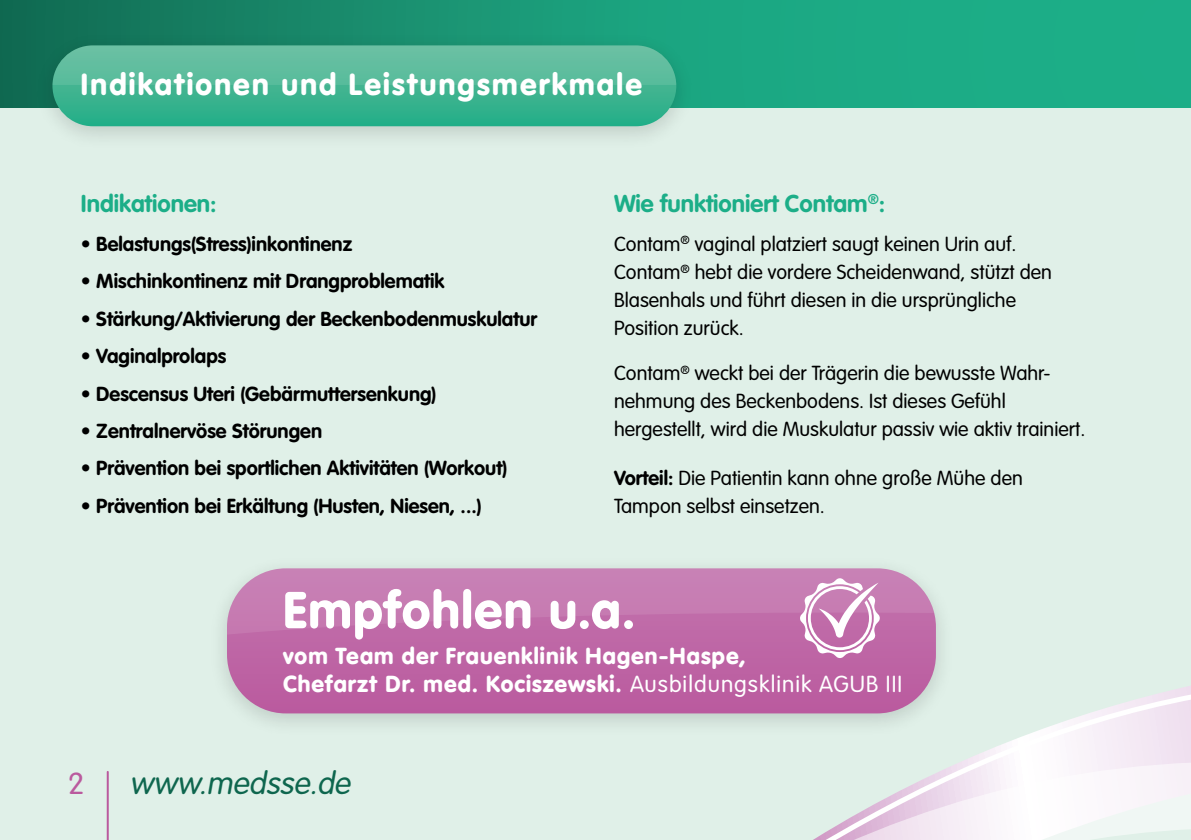
<style>
.page{position:relative;width:1191px;height:840px;background:#fff}
.page>*{position:absolute;margin:0;border:0;box-sizing:border-box;transform-origin:0 0}
.t1{font:900 51px "VAG Rounded";letter-spacing:.025em;color:#fff}
.t2{font:italic 300 31px "VAG Rounded";color:#0e664e}
.t3{font:900 30px "VAG Rounded";letter-spacing:.075em;color:#fff}
.t4{font:300 30px "VAG Rounded";color:#ba5a9e}
.t5{font:700 24px "VAG Rounded";color:#1cae88}
.t6{font:900 22.8px/27.4px "VAG Rounded";letter-spacing:.045em;color:#fff}
.t7{font:300 20px/28px "VAG Rounded";color:#000}
.t8{font:700 20px "VAG Rounded";color:#000}
.s1{font-weight:700}
.s2{font-weight:300}
</style>
<div class="page">
<div style="left:0;top:72px;width:1191px;height:767px;background:#e0f0e8"></div>
<div style="left:0;top:0;width:1191px;height:108px;background:linear-gradient(to right,#14745a,#1ebc92)"></div>
<hr style="left:107px;top:771px;width:2px;height:68px;background:#ba5a9e">
<svg style="left:815px;top:686px;width:376px;height:153px"></svg>
<div style="left:34px;top:32px;width:660px;height:119px;background:#000;opacity:.15"></div>
<svg style="left:52px;top:45px;width:624px;height:81px;background:#33b18c"></svg>
<div style="left:52px;top:45px;width:624px;height:40px;background:#62be9f"></div>
<div style="left:208px;top:554px;width:746px;height:183px;background:#000;opacity:.15"></div>
<svg style="left:227px;top:707px;width:709px;height:6px;background:#bd69a5"></svg>
<svg style="left:227px;top:568px;width:709px;height:139px;background:#c170aa"></svg>
<svg style="left:799px;top:577px;width:81px;height:81px;background:#d39ac4"></svg>
<h3 class="t3" style="left:81px;top:66px;width:562px">Indikationen und Leistungsmerkmale</h3>
<p class="t5" style="left:81px;top:189px;width:137px">Indikationen:</p>
<p class="t8" style="left:81px;top:232px;width:273px">• Belastungs(Stress)inkontinenz</p>
<p class="t8" style="left:81px;top:269px;width:365px">• Mischinkontinenz mit Drangproblematik</p>
<p class="t8" style="left:81px;top:307px;width:458px">• Stärkung/Aktivierung der Beckenbodenmuskulatur</p>
<p class="t8" style="left:81px;top:344px;width:147px">• Vaginalprolaps</p>
<p class="t8" style="left:81px;top:381px;width:357px">• Descensus Uteri (Gebärmuttersenkung)</p>
<p class="t8" style="left:81px;top:419px;width:243px">• Zentralnervöse Störungen</p>
<p class="t8" style="left:81px;top:456px;width:428px">• Prävention bei sportlichen Aktivitäten (Workout)</p>
<p class="t8" style="left:81px;top:493px;width:402px">• Prävention bei Erkältung (Husten, Niesen, ...)</p>
<p class="t5" style="left:614px;top:189px;width:273px">Wie funktioniert Contam<sup>®</sup>:</p>
<p class="t7" style="left:614px;top:230px;width:439px">Contam<sup>®</sup> vaginal platziert saugt keinen Urin auf.<br>Contam<sup>®</sup> hebt die vordere Scheidenwand, stützt den Blasenhals und führt diesen in die ursprüngliche Position zurück.</p>
<p class="t7" style="left:614px;top:359px;width:473px">Contam<sup>®</sup> weckt bei der Trägerin die bewusste Wahr&shy;nehmung des Beckenbodens. Ist dieses Gefühl hergestellt, wird die Muskulatur passiv wie aktiv trainiert.</p>
<p class="t7" style="left:614px;top:464px;width:410px"><span class="s1">Vorteil:</span> Die Patientin kann ohne große Mühe den<br>Tampon selbst einsetzen.</p>
<h1 class="t1" style="left:283px;top:579px;width:354px">Empfohlen u.a.</h1>
<p class="t6" style="left:283px;top:642px;width:620px">vom Team der Frauenklinik Hagen-Haspe,<br>Chefarzt Dr. med. Kociszewski. <span class="s2">Ausbildungsklinik AGUB III</span></p>
<h3 class="t4" style="left:68px;top:765px;width:18px">2</h3>
<h2 class="t2" style="left:130px;top:765px;width:228px">www.medsse.de</h2>
</div>
